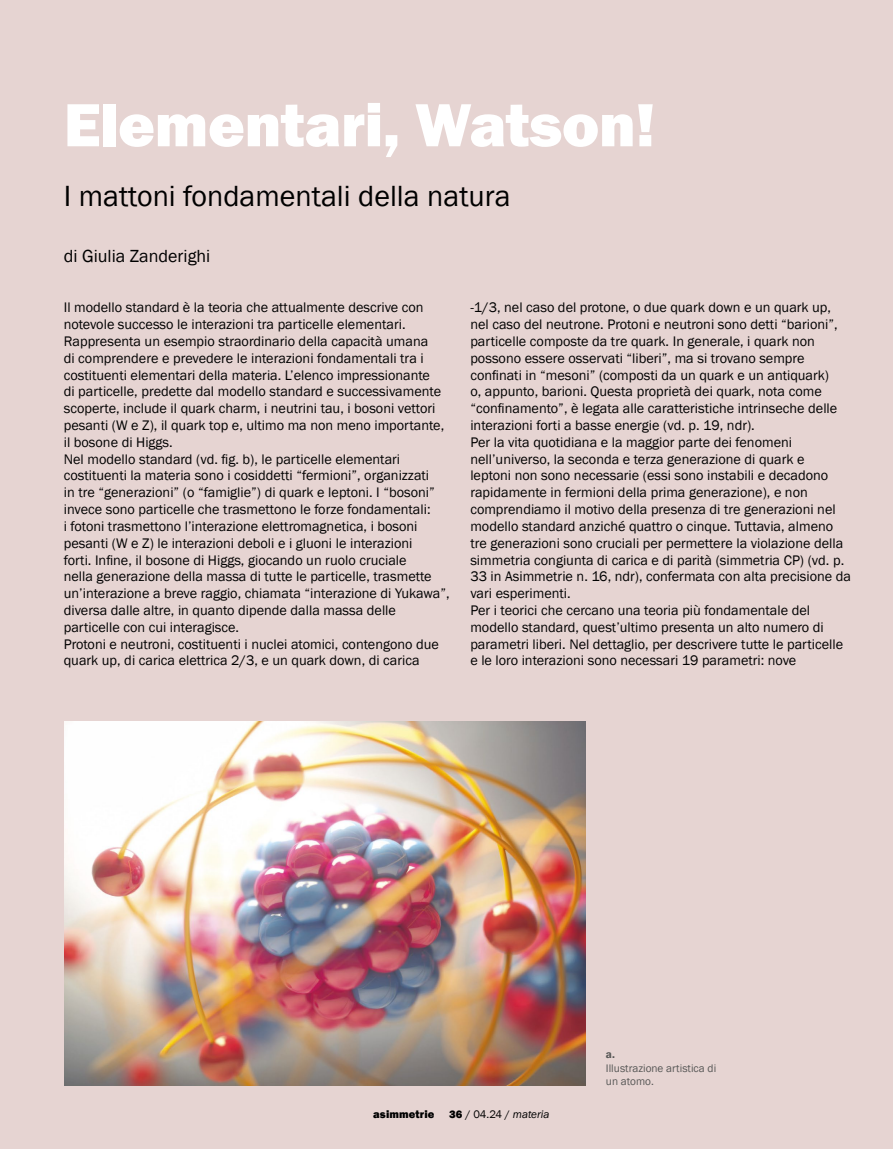
<style>
.page{position:relative;width:893px;height:1149px;background:#fff}
.page>*{position:absolute;margin:0;border:0;box-sizing:border-box;transform-origin:0 0}
.t1{font:800 63px "Franklin Gothic";letter-spacing:-.005em;color:#fff}
.t2{font:30px "Franklin Gothic";color:#000}
.t3{font:18px "Franklin Gothic";color:#000}
.t4{font:14.25px/16.8px "Franklin Gothic";color:#000}
.t5{font:11.25px/13.5px "Franklin Gothic";color:#575756}
.t6{font:11.25px "Franklin Gothic";color:#000}
.t7{font:800 11.25px "Franklin Gothic";letter-spacing:.01em;color:#000}
.t8{font:600 11.25px "Franklin Gothic";color:#575756}
.s1{font-weight:800}
.s2{font-style:italic}
</style>
<div class="page">
<div style="left:0;top:0;width:893px;height:1148px;background:#e6d4d2"></div>
<img style="left:64px;top:721px;width:522px;height:363px">
<h1 class="t1" style="left:64px;top:84px;width:593px">Elementari, Watson!</h1>
<h2 class="t2" style="left:64px;top:178px;width:448px">I mattoni fondamentali della natura</h2>
<p class="t3" style="left:64px;top:244px;width:148px">di Giulia Zanderighi</p>
<p class="t4" style="left:64px;top:299px;width:387px">Il modello standard è la teoria che attualmente descrive con notevole successo le interazioni tra particelle elementari.<br>Rappresenta un esempio straordinario della capacità umana<br>di comprendere e prevedere le interazioni fondamentali tra i costituenti elementari della materia. L’elenco impressionante<br>di particelle, predette dal modello standard e successivamente scoperte, include il quark charm, i neutrini tau, i bosoni vettori pesanti (W e Z), il quark top e, ultimo ma non meno importante, il bosone di Higgs.<br>Nel modello standard (vd. fig. b), le particelle elementari costituenti la materia sono i cosiddetti “fermioni”, organizzati<br>in tre “generazioni” (o “famiglie”) di quark e leptoni. I “bosoni” invece sono particelle che trasmettono le forze fondamentali:<br>i fotoni trasmettono l’interazione elettromagnetica, i bosoni pesanti (W e Z) le interazioni deboli e i gluoni le interazioni<br>forti. Infine, il bosone di Higgs, giocando un ruolo cruciale<br>nella generazione della massa di tutte le particelle, trasmette un’interazione a breve raggio, chiamata “interazione di Yukawa”, diversa dalle altre, in quanto dipende dalla massa delle particelle con cui interagisce.<br>Protoni e neutroni, costituenti i nuclei atomici, contengono due quark up, di carica elettrica 2/3, e un quark down, di carica</p>
<p class="t4" style="left:470px;top:299px;width:382px">-1/3, nel caso del protone, o due quark down e un quark up, nel caso del neutrone. Protoni e neutroni sono detti “barioni”, particelle composte da tre quark. In generale, i quark non possono essere osservati “liberi”, ma si trovano sempre confinati in “mesoni” (composti da un quark e un antiquark)<br>o, appunto, barioni. Questa proprietà dei quark, nota come “confinamento”, è legata alle caratteristiche intrinseche delle interazioni forti a basse energie (vd. p. 19, ndr).<br>Per la vita quotidiana e la maggior parte dei fenomeni nell’universo, la seconda e terza generazione di quark e<br>leptoni non sono necessarie (essi sono instabili e decadono rapidamente in fermioni della prima generazione), e non comprendiamo il motivo della presenza di tre generazioni nel modello standard anziché quattro o cinque. Tuttavia, almeno tre generazioni sono cruciali per permettere la violazione della simmetria congiunta di carica e di parità (simmetria CP) (vd. p.<br>33 in Asimmetrie n. 16, ndr), confermata con alta precisione da vari esperimenti.<br>Per i teorici che cercano una teoria più fondamentale del modello standard, quest’ultimo presenta un alto numero di parametri liberi. Nel dettaglio, per descrivere tutte le particelle e le loro interazioni sono necessari 19 parametri: nove</p>
<p class="t7" style="left:373px;top:1106px;width:63px">asimmetrie</p>
<p class="t6" style="left:449px;top:1106px;width:102px"><span class="s1">36</span> / 04.24 / <span class="s2">materia</span></p>
<p class="t8" style="left:606px;top:1047px;width:10px">a.</p>
<p class="t5" style="left:606px;top:1060px;width:112px">Illustrazione artistica di un atomo.</p>
</div>
